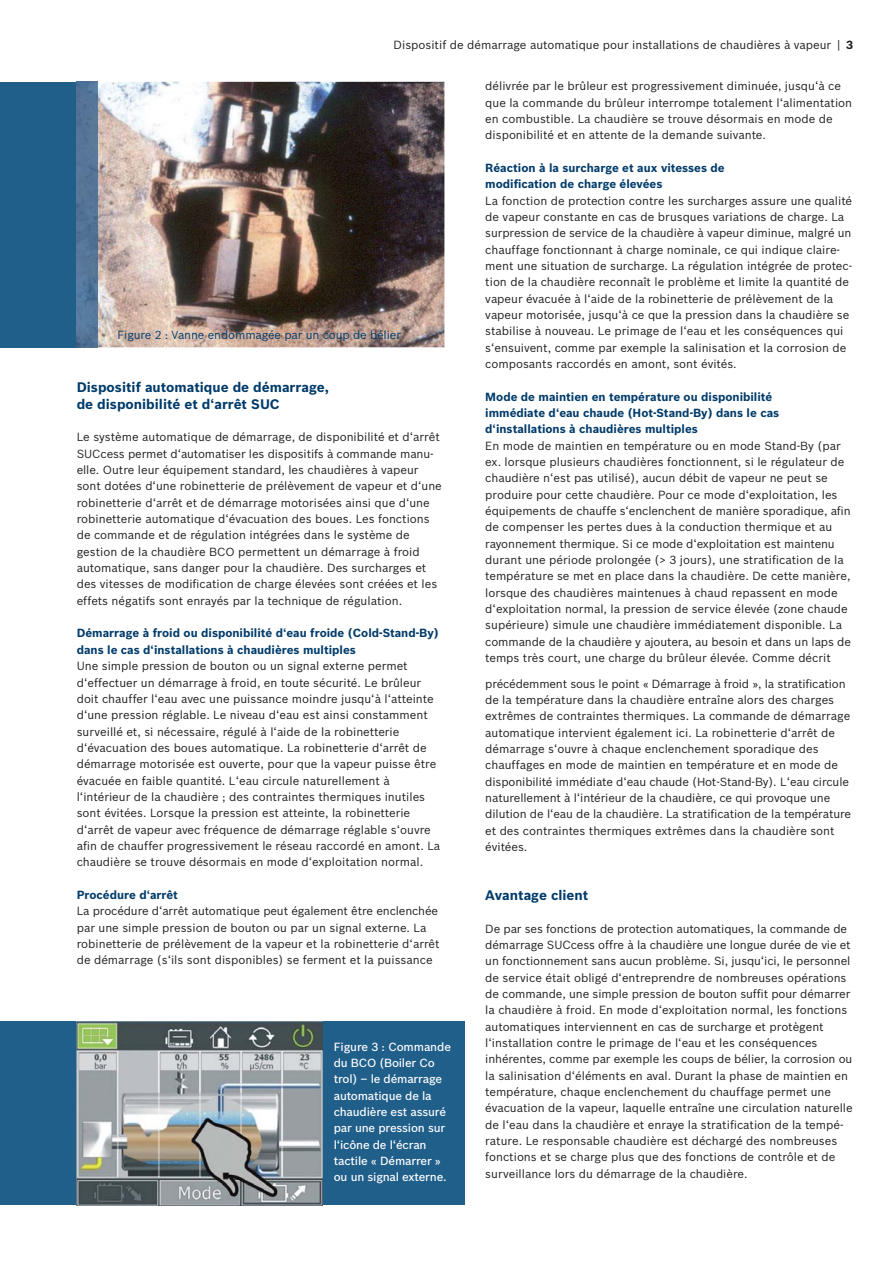
<style>
.page{position:relative;width:894px;height:1264px;background:#fff}
.page>*{position:absolute;margin:0;border:0;box-sizing:border-box;transform-origin:0 0}
.t1{font:700 13.5px/16.4px "Bosch Sans";color:#003b6a}
.t2{font:11.55px/16.4px "Bosch Sans";color:#231f20}
.t3{font:700 11.55px/16.4px "Bosch Sans";color:#003b6a}
.t4{font:500 11.55px/16.4px "Bosch Sans";letter-spacing:-.015em;color:#fff}
.t5{font:11.55px "Bosch Sans";letter-spacing:-.01em;color:#003b6a}
.s1{font-weight:700}
</style>
<div class="page">
<div style="left:0;top:82px;width:77px;height:265px;background:#215f8b"></div>
<img style="left:97px;top:82px;width:347px;height:265px">
<img style="left:77px;top:82px;width:20px;height:265px">
<div style="left:0;top:1021px;width:464px;height:183px;background:#215f8b"></div>
<img style="left:77px;top:1021px;width:245px;height:183px">
<p class="t2" style="left:393px;top:37px;width:460px">Dispositif de démarrage automatique pour installations de chaudières à vapeur | <span class="s1">3</span></p>
<p class="t5" style="left:117px;top:329px;width:285px">Figure 2 : Vanne endommagée par un coup de bélier</p>
<p class="t1" style="left:77px;top:380px;width:253px">Dispositif automatique de démarrage, de disponibilité et d‘arrêt SUC</p>
<p class="t2" style="left:77px;top:429px;width:366px">Le système automatique de démarrage, de disponibilité et d‘arrêt SUCcess permet d‘automatiser les dispositifs à commande manu&shy;elle. Outre leur équipement standard, les chaudières à vapeur sont dotées d‘une robinetterie de prélèvement de vapeur et d‘une robinetterie d‘arrêt et de démarrage motorisées ainsi que d‘une robinetterie automatique d‘évacuation des boues. Les fonctions de commande et de régulation intégrées dans le système de gestion de la chaudière BCO permettent un démarrage à froid automatique, sans danger pour la chaudière. Des surcharges et des vitesses de modification de charge élevées sont créées et les effets négatifs sont enrayés par la technique de régulation.</p>
<p class="t3" style="left:77px;top:626px;width:363px">Démarrage à froid ou disponibilité d‘eau froide (Cold-Stand-By) dans le cas d‘installations à chaudières multiples</p>
<p class="t2" style="left:77px;top:658px;width:365px">Une simple pression de bouton ou un signal externe permet d‘effectuer un démarrage à froid, en toute sécurité. Le brûleur doit chauffer l‘eau avec une puissance moindre jusqu‘à l‘atteinte d‘une pression réglable. Le niveau d‘eau est ainsi constamment surveillé et, si nécessaire, régulé à l‘aide de la robinetterie d‘évacuation des boues automatique. La robinetterie d‘arrêt de démarrage motorisée est ouverte, pour que la vapeur puisse être évacuée en faible quantité. L‘eau circule naturellement à l‘intérieur de la chaudière ; des contraintes thermiques inutiles sont évitées. Lorsque la pression est atteinte, la robinetterie d‘arrêt de vapeur avec fréquence de démarrage réglable s‘ouvre afin de chauffer progressivement le réseau raccordé en amont. La chaudière se trouve désormais en mode d‘exploitation normal.</p>
<p class="t3" style="left:77px;top:887px;width:103px">Procédure d‘arrêt</p>
<p class="t2" style="left:77px;top:903px;width:364px">La procédure d‘arrêt automatique peut également être enclenchée par une simple pression de bouton ou par un signal externe. La robinetterie de prélèvement de la vapeur et la robinetterie d‘arrêt de démarrage (s‘ils sont disponibles) se ferment et la puissance</p>
<p class="t4" style="left:333px;top:1038px;width:119px">Figure 3 : Commande du BCO (Boiler Co trol) – le démarrage automatique de la chaudière est assuré par une pression sur l‘icône de l‘écran tactile « Démarrer » ou un signal externe.</p>
<p class="t2" style="left:485px;top:78px;width:368px">délivrée par le brûleur est progressivement diminuée, jusqu‘à ce que la commande du brûleur interrompe totalement l‘alimentation en combustible. La chaudière se trouve désormais en mode de disponibilité et en attente de la demande suivante.</p>
<p class="t3" style="left:485px;top:160px;width:241px">Réaction à la surcharge et aux vitesses de modification de charge élevées</p>
<p class="t2" style="left:485px;top:193px;width:368px">La fonction de protection contre les surcharges assure une qualité de vapeur constante en cas de brusques variations de charge. La surpression de service de la chaudière à vapeur diminue, malgré un chauffage fonctionnant à charge nominale, ce qui indique claire&shy;ment une situation de surcharge. La régulation intégrée de protec&shy;tion de la chaudière reconnaît le problème et limite la quantité de vapeur évacuée à l‘aide de la robinetterie de prélèvement de la vapeur motorisée, jusqu‘à ce que la pression dans la chaudière se stabilise à nouveau. Le primage de l‘eau et les conséquences qui s‘ensuivent, comme par exemple la salinisation et la corrosion de composants raccordés en amont, sont évités.</p>
<p class="t3" style="left:485px;top:389px;width:295px">Mode de maintien en température ou disponibilité immédiate d‘eau chaude (Hot-Stand-By) dans le cas d‘installations à chaudières multiples</p>
<p class="t2" style="left:485px;top:438px;width:367px">En mode de maintien en température ou en mode Stand-By (par ex. lorsque plusieurs chaudières fonctionnent, si le régulateur de chaudière n‘est pas utilisé), aucun débit de vapeur ne peut se produire pour cette chaudière. Pour ce mode d‘exploitation, les équipements de chauffe s‘enclenchent de manière sporadique, afin de compenser les pertes dues à la conduction thermique et au rayonnement thermique. Si ce mode d‘exploitation est maintenu durant une période prolongée (&gt; 3 jours), une stratification de la température se met en place dans la chaudière. De cette manière, lorsque des chaudières maintenues à chaud repassent en mode d‘exploitation normal, la pression de service élevée (zone chaude supérieure) simule une chaudière immédiatement disponible. La commande de la chaudière y ajoutera, au besoin et dans un laps de temps très court, une charge du brûleur élevée. Comme décrit</p>
<p class="t2" style="left:485px;top:675px;width:367px">précédemment sous le point « Démarrage à froid », la stratification de la température dans la chaudière entraîne alors des charges extrêmes de contraintes thermiques. La commande de démarrage automatique intervient également ici. La robinetterie d‘arrêt de démarrage s‘ouvre à chaque enclenchement sporadique des chauffages en mode de maintien en température et en mode de disponibilité immédiate d‘eau chaude (Hot-Stand-By). L‘eau circule naturellement à l‘intérieur de la chaudière, ce qui provoque une dilution de l‘eau de la chaudière. La stratification de la température et des contraintes thermiques extrêmes dans la chaudière sont évitées.</p>
<p class="t1" style="left:485px;top:887px;width:104px">Avantage client</p>
<p class="t2" style="left:485px;top:920px;width:369px">De par ses fonctions de protection automatiques, la commande de démarrage SUCcess offre à la chaudière une longue durée de vie et un fonctionnement sans aucun problème. Si, jusqu‘ici, le personnel de service était obligé d‘entreprendre de nombreuses opérations de commande, une simple pression de bouton suffit pour démarrer la chaudière à froid. En mode d‘exploitation normal, les fonctions automatiques interviennent en cas de surcharge et protègent l‘installation contre le primage de l‘eau et les conséquences inhérentes, comme par exemple les coups de bélier, la corrosion ou la salinisation d‘éléments en aval. Durant la phase de maintien en température, chaque enclenchement du chauffage permet une évacuation de la vapeur, laquelle entraîne une circulation naturelle de l‘eau dans la chaudière et enraye la stratification de la tempé&shy;rature. Le responsable chaudière est déchargé des nombreuses fonctions et se charge plus que des fonctions de contrôle et de surveillance lors du démarrage de la chaudière.</p>
</div>
